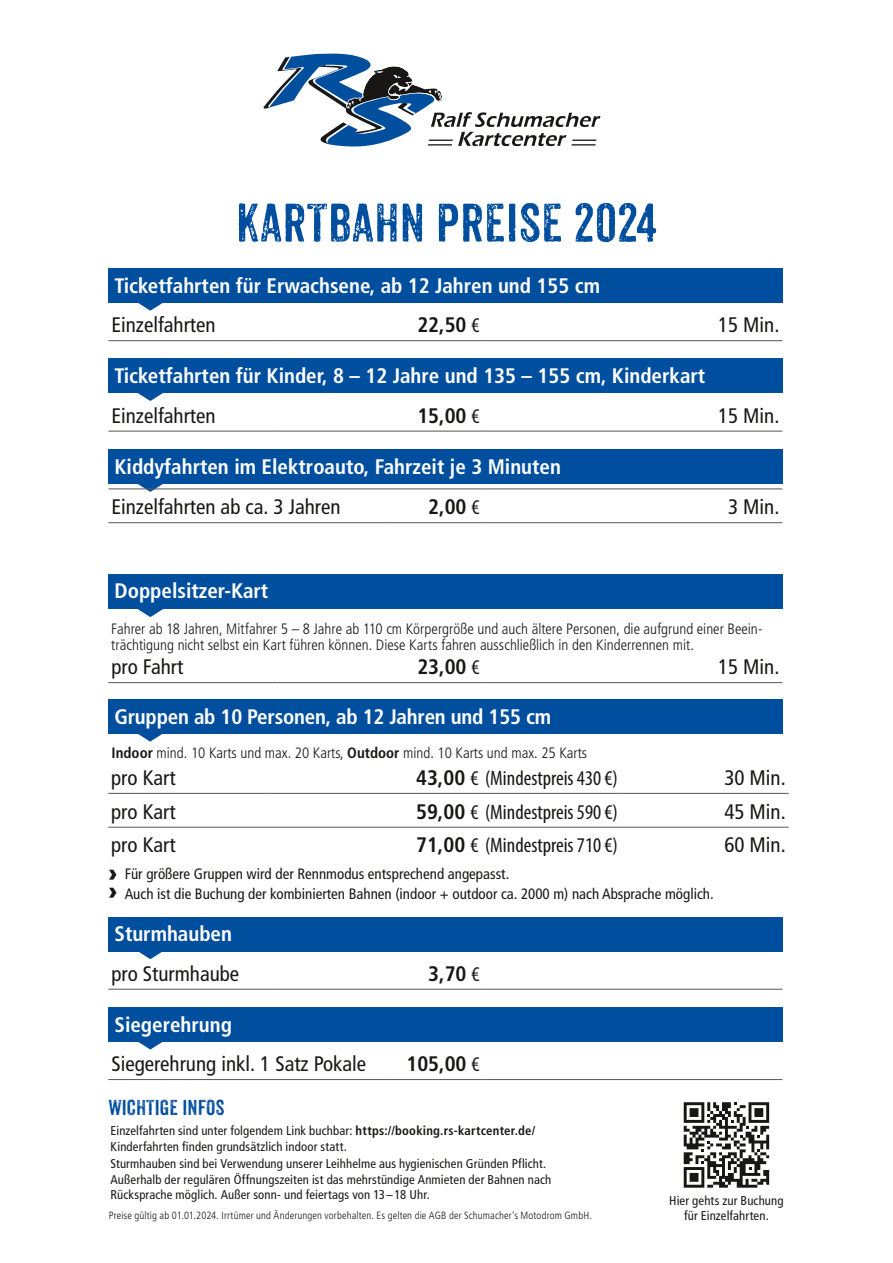
<style>
.page{position:relative;width:893px;height:1263px;background:#fff}
.page>*{position:absolute;margin:0;border:0;box-sizing:border-box;transform-origin:0 0}
.t1{font:52.5px "Anodyne";color:#004e9e}
.t2{font:700 condensed 21px "Frutiger";color:#fff}
.t3{font:condensed 21px "Frutiger";color:#181716}
.t4{font:condensed 21px "Myriad Pro";color:#181716}
.t5{font:700 condensed 21px "Frutiger";color:#181716}
.t6{font:21px "Anodyne";color:#004e9e}
.t7{font:300 condensed 15px/16.5px "Frutiger";color:#181716}
.t8{font:condensed 15px/20.1px "Frutiger";color:#181716}
.t9{font:condensed 12.75px/16.5px "Frutiger";letter-spacing:.01em;color:#181716}
.t10{font:300 condensed 10.5px "Frutiger";letter-spacing:.015em;color:#181716}
.s1{font-family:"Myriad Pro";font-weight:400}
.s2{font-weight:700}
.s3{font-family:"Frutiger";font-weight:700}
.s4{font-family:"LT Univers Basic";font-weight:900;font-stretch:normal;font-size:25.5px}
</style>
<div class="page">
<div style="left:108px;top:699px;width:674px;height:34px;background:#004e9e"></div>
<svg style="left:136px;top:733px;width:29px;height:9px"></svg>
<div style="left:108px;top:268px;width:674px;height:34px;background:#004e9e"></div>
<svg style="left:136px;top:302px;width:29px;height:9px"></svg>
<div style="left:108px;top:358px;width:674px;height:34px;background:#004e9e"></div>
<svg style="left:136px;top:392px;width:29px;height:9px"></svg>
<div style="left:108px;top:449px;width:674px;height:34px;background:#004e9e"></div>
<svg style="left:136px;top:483px;width:29px;height:9px"></svg>
<div style="left:108px;top:574px;width:674px;height:34px;background:#004e9e"></div>
<svg style="left:136px;top:608px;width:29px;height:9px"></svg>
<hr style="left:108px;top:793px;width:161px;height:1px;background:#565655">
<hr style="left:269px;top:793px;width:352px;height:1px;background:#565655">
<hr style="left:621px;top:793px;width:168px;height:1px;background:#565655">
<hr style="left:108px;top:827px;width:161px;height:1px;background:#565655">
<hr style="left:269px;top:827px;width:352px;height:1px;background:#565655">
<hr style="left:621px;top:827px;width:168px;height:1px;background:#565655">
<hr style="left:108px;top:431px;width:170px;height:1px;background:#565655">
<hr style="left:278px;top:431px;width:205px;height:1px;background:#565655">
<hr style="left:483px;top:431px;width:299px;height:1px;background:#565655">
<hr style="left:108px;top:489px;width:279px;height:1px;background:#565655">
<hr style="left:387px;top:489px;width:96px;height:1px;background:#565655">
<hr style="left:483px;top:489px;width:299px;height:1px;background:#565655">
<hr style="left:108px;top:522px;width:279px;height:1px;background:#565655">
<hr style="left:387px;top:522px;width:96px;height:1px;background:#565655">
<hr style="left:483px;top:522px;width:299px;height:1px;background:#565655">
<hr style="left:108px;top:340px;width:170px;height:1px;background:#565655">
<hr style="left:278px;top:340px;width:205px;height:1px;background:#565655">
<hr style="left:483px;top:340px;width:299px;height:1px;background:#565655">
<hr style="left:108px;top:682px;width:170px;height:1px;background:#565655">
<hr style="left:278px;top:682px;width:205px;height:1px;background:#565655">
<hr style="left:483px;top:682px;width:299px;height:1px;background:#565655">
<div style="left:108px;top:917px;width:674px;height:34px;background:#004e9e"></div>
<svg style="left:136px;top:951px;width:29px;height:8px"></svg>
<hr style="left:108px;top:989px;width:170px;height:1px;background:#565655">
<hr style="left:278px;top:989px;width:205px;height:1px;background:#565655">
<hr style="left:483px;top:989px;width:299px;height:1px;background:#565655">
<div style="left:108px;top:1007px;width:674px;height:34px;background:#004e9e"></div>
<svg style="left:136px;top:1041px;width:29px;height:8px"></svg>
<hr style="left:108px;top:1079px;width:281px;height:1px;background:#565655">
<hr style="left:389px;top:1079px;width:94px;height:1px;background:#565655">
<hr style="left:483px;top:1079px;width:299px;height:1px;background:#565655">
<svg style="left:684px;top:1102px;width:85px;height:86px"></svg>
<svg style="left:263px;top:53px;width:338px;height:94px"></svg>
<h1 class="t1" style="left:236px;top:191px;width:423px">KARTBAHN PREISE 2024</h1>
<h2 class="t2" style="left:115px;top:273px;width:487px">Ticketfahrten für Erwachsene, ab 12 Jahren und 155 cm</h2>
<h2 class="t3" style="left:111px;top:313px;width:106px">Einzelfahrten</h2>
<h2 class="t5" style="left:417px;top:312px;width:64px">22,50 <span class="s1">€</span></h2>
<h2 class="t3" style="left:718px;top:313px;width:63px">15 Min.</h2>
<h2 class="t2" style="left:114px;top:364px;width:592px">Ticketfahrten für Kinder, 8 – 12 Jahre und 135 – 155 cm, Kinderkart</h2>
<h2 class="t3" style="left:111px;top:403px;width:106px">Einzelfahrten</h2>
<h2 class="t5" style="left:417px;top:403px;width:64px">15,00 <span class="s1">€</span></h2>
<h2 class="t3" style="left:718px;top:403px;width:63px">15 Min.</h2>
<h2 class="t2" style="left:115px;top:454px;width:448px">Kiddyfahrten im Elektroauto, Fahrzeit je 3 Minuten</h2>
<h2 class="t3" style="left:111px;top:495px;width:231px">Einzelfahrten ab ca. 3 Jahren</h2>
<h2 class="t5" style="left:428px;top:494px;width:53px">2,00 <span class="s1">€</span></h2>
<h2 class="t3" style="left:728px;top:495px;width:53px">3 Min.</h2>
<h2 class="t2" style="left:115px;top:579px;width:155px">Doppelsitzer-Kart</h2>
<p class="t7" style="left:111px;top:620px;width:653px">Fahrer ab 18 Jahren, Mitfahrer 5 – 8 Jahre ab 110 cm Körpergröße und auch ältere Personen, die aufgrund einer Beein&shy;trächtigung nicht selbst ein Kart führen können. Diese Karts fahren ausschließlich in den Kinderrennen mit.</p>
<h2 class="t3" style="left:111px;top:655px;width:73px">pro Fahrt</h2>
<h2 class="t5" style="left:417px;top:654px;width:64px">23,00 <span class="s1">€</span></h2>
<h2 class="t3" style="left:718px;top:655px;width:63px">15 Min.</h2>
<h2 class="t2" style="left:114px;top:704px;width:438px">Gruppen ab 10 Personen, ab 12 Jahren und 155 cm</h2>
<p class="t7" style="left:112px;top:744px;width:477px"><span class="s2">Indoor</span> mind. 10 Karts und max. 20 Karts, <span class="s2">Outdoor</span> mind. 10 Karts und max. 25 Karts</p>
<h2 class="t3" style="left:111px;top:765px;width:66px">pro Kart</h2>
<h2 class="t4" style="left:416px;top:765px;width:203px"><span class="s3">43,00</span> € (Mindestpreis 430 €)</h2>
<h2 class="t3" style="left:724px;top:765px;width:63px">30 Min.</h2>
<h2 class="t3" style="left:111px;top:799px;width:66px">pro Kart</h2>
<h2 class="t4" style="left:416px;top:799px;width:203px"><span class="s3">59,00</span> € (Mindestpreis 590 €)</h2>
<h2 class="t3" style="left:724px;top:799px;width:63px">45 Min.</h2>
<h2 class="t3" style="left:111px;top:833px;width:66px">pro Kart</h2>
<h2 class="t4" style="left:416px;top:833px;width:203px"><span class="s3">71,00</span> € (Mindestpreis 710 €)</h2>
<h2 class="t3" style="left:724px;top:833px;width:63px">60 Min.</h2>
<p class="t8" style="left:108px;top:864px;width:607px"><span class="s4">›</span> Für größere Gruppen wird der Rennmodus entsprechend angepasst.<br><span class="s4">›</span> Auch ist die Buchung der kombinierten Bahnen (indoor + outdoor ca. 2000 m) nach Absprache möglich.</p>
<h2 class="t2" style="left:114px;top:922px;width:119px">Sturmhauben</h2>
<h2 class="t3" style="left:111px;top:961px;width:129px">pro Sturmhaube</h2>
<h2 class="t5" style="left:428px;top:961px;width:53px">3,70 <span class="s1">€</span></h2>
<h2 class="t2" style="left:114px;top:1012px;width:119px">Siegerehrung</h2>
<h2 class="t3" style="left:111px;top:1051px;width:256px">Siegerehrung inkl. 1 Satz Pokale</h2>
<h2 class="t5" style="left:406px;top:1051px;width:75px">105,00 <span class="s1">€</span></h2>
<h2 class="t6" style="left:108px;top:1095px;width:117px">WICHTIGE INFOS</h2>
<p class="t9" style="left:111px;top:1122px;width:442px">Einzelfahrten sind unter folgendem Link buchbar: <span class="s2">https://booking.rs-kartcenter.de/ </span>Kinderfahrten finden grundsätzlich indoor statt.<br>Sturmhauben sind bei Verwendung unserer Leihhelme aus hygienischen Gründen Pflicht.<br>Außerhalb der regulären Öffnungszeiten ist das mehrstündige Anmieten der Bahnen nach</p>
<p class="t9" style="left:111px;top:1187px;width:321px">Rücksprache möglich. Außer sonn- und feiertags von 13–18 Uhr.</p>
<p class="t10" style="left:109px;top:1210px;width:485px">Preise gültig ab 01.01.2024. Irrtümer und Änderungen vorbehalten. Es gelten die AGB der Schumacher‘s Motodrom GmbH.</p>
<p class="t9" style="left:669px;top:1193px;width:116px;line-height:15px;text-align:center">Hier gehts zur Buchung für Einzelfahrten.</p>
</div>
